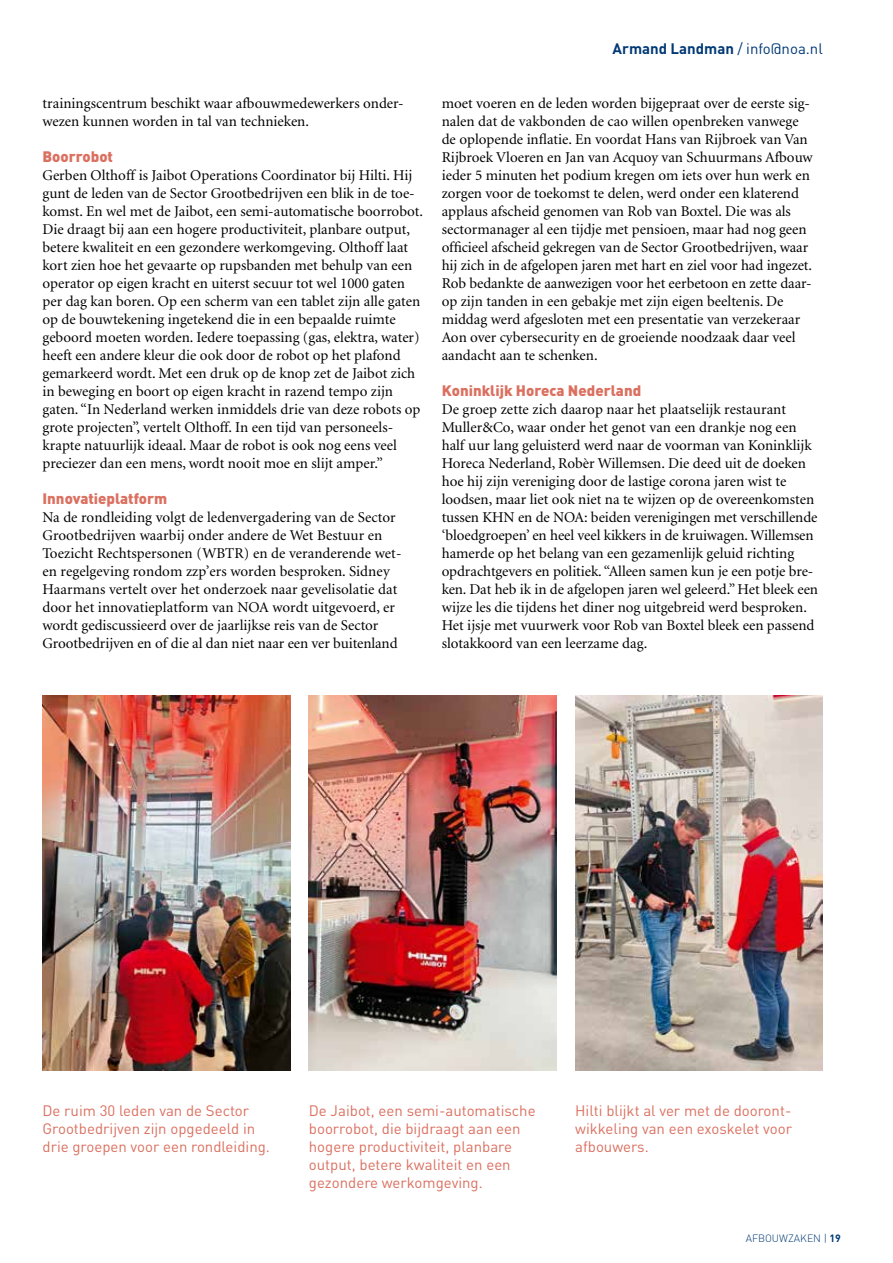
<style>
.page{position:relative;width:893px;height:1263px;background:#fff}
.page>*{position:absolute;margin:0;border:0;box-sizing:border-box;transform-origin:0 0}
.t1{font:15px/18px "Minion";color:#000}
.t2{font:15px/18px "DIN Pro";color:#db7060}
.t3{font:900 15px "DIN Pro";color:#db7060}
.t4{font:700 15px "DIN Pro";color:#003976}
.t5{font:300 10.5px "DIN Pro";color:#003976}
.s1{font-weight:400}
.s2{font-weight:700}
</style>
<div class="page">
<img style="left:575px;top:696px;width:248px;height:374px">
<img style="left:43px;top:696px;width:247px;height:374px">
<img style="left:309px;top:696px;width:247px;height:374px">
<p class="t1" style="left:43px;top:95px;width:361px">trainingscentrum beschikt waar afbouwmedewerkers onder&shy;wezen kunnen worden in tal van technieken.</p>
<p class="t3" style="left:43px;top:146px;width:72px">Boorrobot</p>
<p class="t1" style="left:43px;top:167px;width:382px">Gerben Olthoff is Jaibot Operations Coordinator bij Hilti. Hij gunt de leden van de Sector Grootbedrijven een blik in de toe&shy;komst. En wel met de Jaibot, een semi-automatische boorrobot.<br>Die draagt bij aan een hogere productiviteit, planbare output, betere kwaliteit en een gezondere werkomgeving. Olthoff laat kort zien hoe het gevaarte op rupsbanden met behulp van een operator op eigen kracht en uiterst secuur tot wel 1000 gaten per dag kan boren. Op een scherm van een tablet zijn alle gaten op de bouwtekening ingetekend die in een bepaalde ruimte geboord moeten worden. Iedere toepassing (gas, elektra, water) heeft een andere kleur die ook door de robot op het plafond gemarkeerd wordt. Met een druk op de knop zet de Jaibot zich in beweging en boort op eigen kracht in razend tempo zijn gaten. “In Nederland werken inmiddels drie van deze robots op grote projecten”, vertelt Olthoff. In een tijd van personeels&shy;krapte natuurlijk ideaal. Maar de robot is ook nog eens veel preciezer dan een mens, wordt nooit moe en slijt amper.”</p>
<p class="t3" style="left:43px;top:488px;width:126px">Innovatieplatform</p>
<p class="t1" style="left:43px;top:509px;width:360px">Na de rondleiding volgt de ledenvergadering van de Sector Grootbedrijven waarbij onder andere de Wet Bestuur en Toezicht Rechtspersonen (WBTR) en de veranderende wet&shy;en regelgeving rondom zzp’ers worden besproken. Sidney Haarmans vertelt over het onderzoek naar gevelisolatie dat door het innovatieplatform van NOA wordt uitgevoerd, er wordt gediscussieerd over de jaarlijkse reis van de Sector Grootbedrijven en of die al dan niet naar een ver buitenland</p>
<p class="t4" style="left:613px;top:38px;width:212px">Armand Landman <span class="s1">/ info@noa.nl</span></p>
<p class="t1" style="left:442px;top:95px;width:373px">moet voeren en de leden worden bijgepraat over de eerste sig&shy;nalen dat de vakbonden de cao willen openbreken vanwege de oplopende inflatie. En voordat Hans van Rijbroek van Van Rijbroek Vloeren en Jan van Acquoy van Schuurmans Afbouw ieder 5 minuten het podium kregen om iets over hun werk en zorgen voor de toekomst te delen, werd onder een klaterend applaus afscheid genomen van Rob van Boxtel. Die was als sectormanager al een tijdje met pensioen, maar had nog geen officieel afscheid gekregen van de Sector Grootbedrijven, waar hij zich in de afgelopen jaren met hart en ziel voor had ingezet.<br>Rob bedankte de aanwezigen voor het eerbetoon en zette daar&shy;op zijn tanden in een gebakje met zijn eigen beeltenis. De middag werd afgesloten met een presentatie van verzekeraar Aon over cybersecurity en de groeiende noodzaak daar veel aandacht aan te schenken.</p>
<p class="t3" style="left:442px;top:380px;width:201px">Koninklijk Horeca Nederland</p>
<p class="t1" style="left:442px;top:401px;width:378px">De groep zette zich daarop naar het plaatselijk restaurant Muller&amp;Co, waar onder het genot van een drankje nog een half uur lang geluisterd werd naar de voorman van Koninklijk Horeca Nederland, Robèr Willemsen. Die deed uit de doeken hoe hij zijn vereniging door de lastige corona jaren wist te loodsen, maar liet ook niet na te wijzen op de overeenkomsten tussen KHN en de NOA: beiden verenigingen met verschillende ‘bloedgroepen’ en heel veel kikkers in de kruiwagen. Willemsen hamerde op het belang van een gezamenlijk geluid richting opdrachtgevers en politiek. “Alleen samen kun je een potje bre&shy;ken. Dat heb ik in de afgelopen jaren wel geleerd.” Het bleek een wijze les die tijdens het diner nog uitgebreid werd besproken.<br>Het ijsje met vuurwerk voor Rob van Boxtel bleek een passend slotakkoord van een leerzame dag.</p>
<p class="t2" style="left:43px;top:1101px;width:229px">De ruim 30 leden van de Sector<br>Grootbedrijven zijn opgedeeld in drie groepen voor een rondleiding.</p>
<p class="t2" style="left:309px;top:1101px;width:228px">De Jaibot, een semi-automatische boorrobot, die bijdraagt aan een hogere productiviteit, planbare output, betere kwaliteit en een gezondere werkomgeving.</p>
<p class="t2" style="left:575px;top:1101px;width:218px">Hilti blijkt al ver met de dooront&shy;wikkeling van een exoskelet voor afbouwers.</p>
<p class="t5" style="left:746px;top:1231px;width:97px">AFBOUWZAKEN | <span class="s2">19</span></p>
</div>
